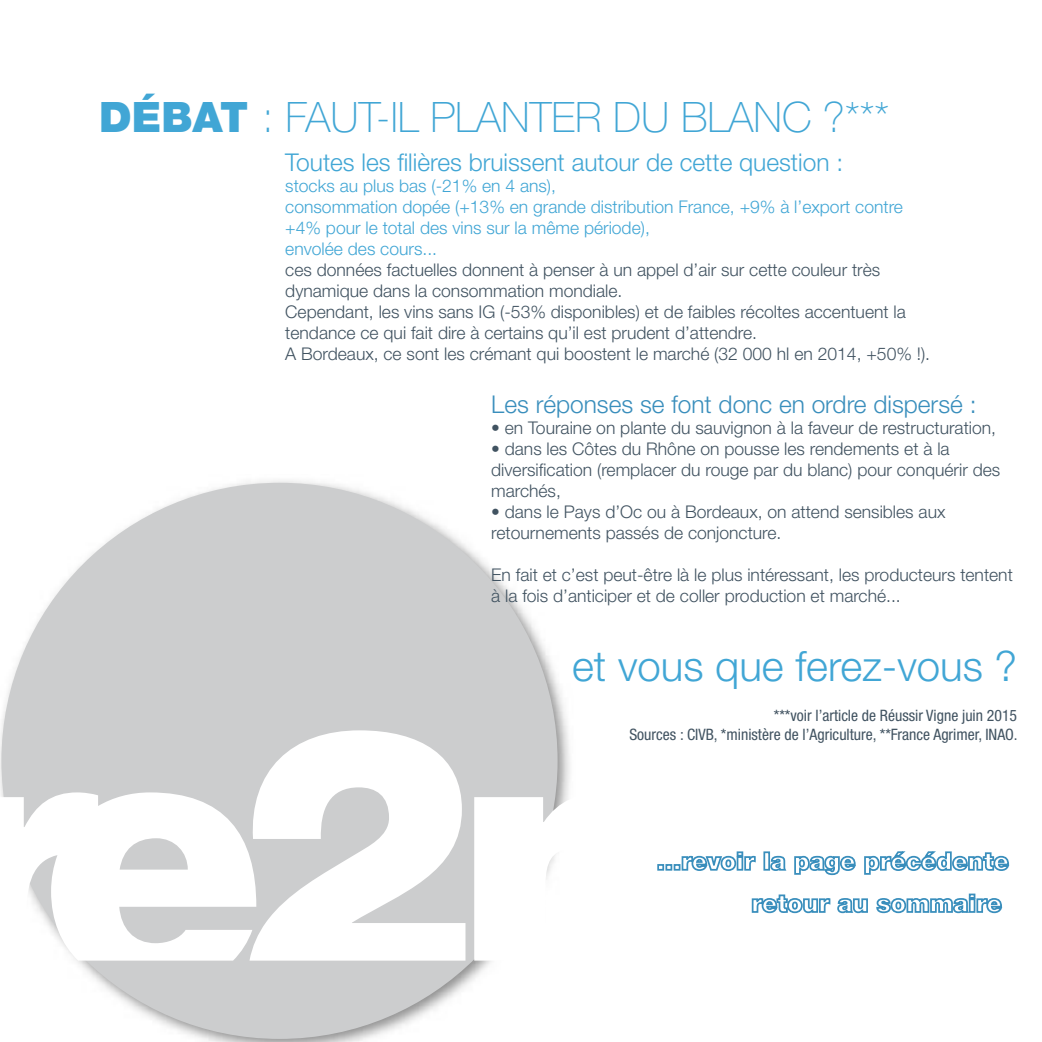
<style>
.page{position:relative;width:1042px;height:1042px;background:#fff}
.page>*{position:absolute;margin:0;border:0;box-sizing:border-box;transform-origin:0 0}
.t1{font:100 42px "Helvetica Neue";color:#41a6d5}
.t2{font:300 42px "Helvetica Neue";color:#41a6d5}
.t3{font:300 24.5px "Helvetica Neue";color:#41a6d5}
.t4{font:300 24.5px "Helvetica Neue";color:#398ebc}
.t5{font:300 17.5px/21px "Helvetica Neue";color:#415361}
.t6{font:300 17.5px/21px "Helvetica Neue";color:#41a6d5}
.t7{font:condensed 15.75px/18.9px "Helvetica Neue";color:#415361;text-align:right}
.s1{font-weight:900}
</style>
<div class="page">
<img style="left:0;top:480px;width:570px;height:562px">
<div style="left:1px;top:483px;width:556px;height:556px;background:#cccdce;border-radius:50%"></div>
<svg style="left:256px;top:730px;width:209px;height:230px;fill:#fff"></svg>
<svg style="left:0;top:740px;width:256px;height:220px;fill:#fff"></svg>
<svg style="left:474px;top:792px;width:536px;height:168px"></svg>
<h1 class="t1" style="left:99px;top:93px;width:791px"><span class="s1">DÉBAT</span> : FAUT-IL PLANTER DU BLANC ?***</h1>
<h2 class="t3" style="left:285px;top:147px;width:559px">Toutes les filières bruissent autour de cette question :</h2>
<p class="t6" style="left:285px;top:175px;width:619px">stocks au plus bas (-21% en 4 ans),<br>consommation dopée (+13% en grande distribution France, +9% à l’export contre +4% pour le total des vins sur la même période),<br>envolée des cours...</p>
<p class="t5" style="left:285px;top:259px;width:646px">ces données factuelles donnent à penser à un appel d’air sur cette couleur très dynamique dans la consommation mondiale.<br>Cependant, les vins sans IG (-53% disponibles) et de faibles récoltes accentuent la tendance ce qui fait dire à certains qu’il est prudent d’attendre.<br>A Bordeaux, ce sont les crémant qui boostent le marché (32 000 hl en 2014, +50% !).</p>
<h2 class="t4" style="left:491px;top:390px;width:487px">Les réponses se font donc en ordre dispersé :</h2>
<p class="t5" style="left:491px;top:417px;width:506px">• en Touraine on plante du sauvignon à la faveur de restructuration,</p>
<p class="t5" style="left:491px;top:438px;width:510px">• dans les Côtes du Rhône on pousse les rendements et à la diversification (remplacer du rouge par du blanc) pour conquérir des marchés,</p>
<p class="t5" style="left:491px;top:501px;width:456px">• dans le Pays d’Oc ou à Bordeaux, on attend sensibles aux retournements passés de conjoncture.</p>
<p class="t5" style="left:491px;top:564px;width:523px">En fait et c’est peut-être là le plus intéressant, les producteurs tentent à la fois d’anticiper et de coller production et marché...</p>
<h1 class="t2" style="left:572px;top:640px;width:446px">et vous que ferez-vous ?</h1>
<p class="t7" style="left:629px;top:705px;width:390px">***voir l’article de Réussir Vigne juin 2015<br>Sources : CIVB, *ministère de l’Agriculture, **France Agrimer, INAO.</p>
</div>
